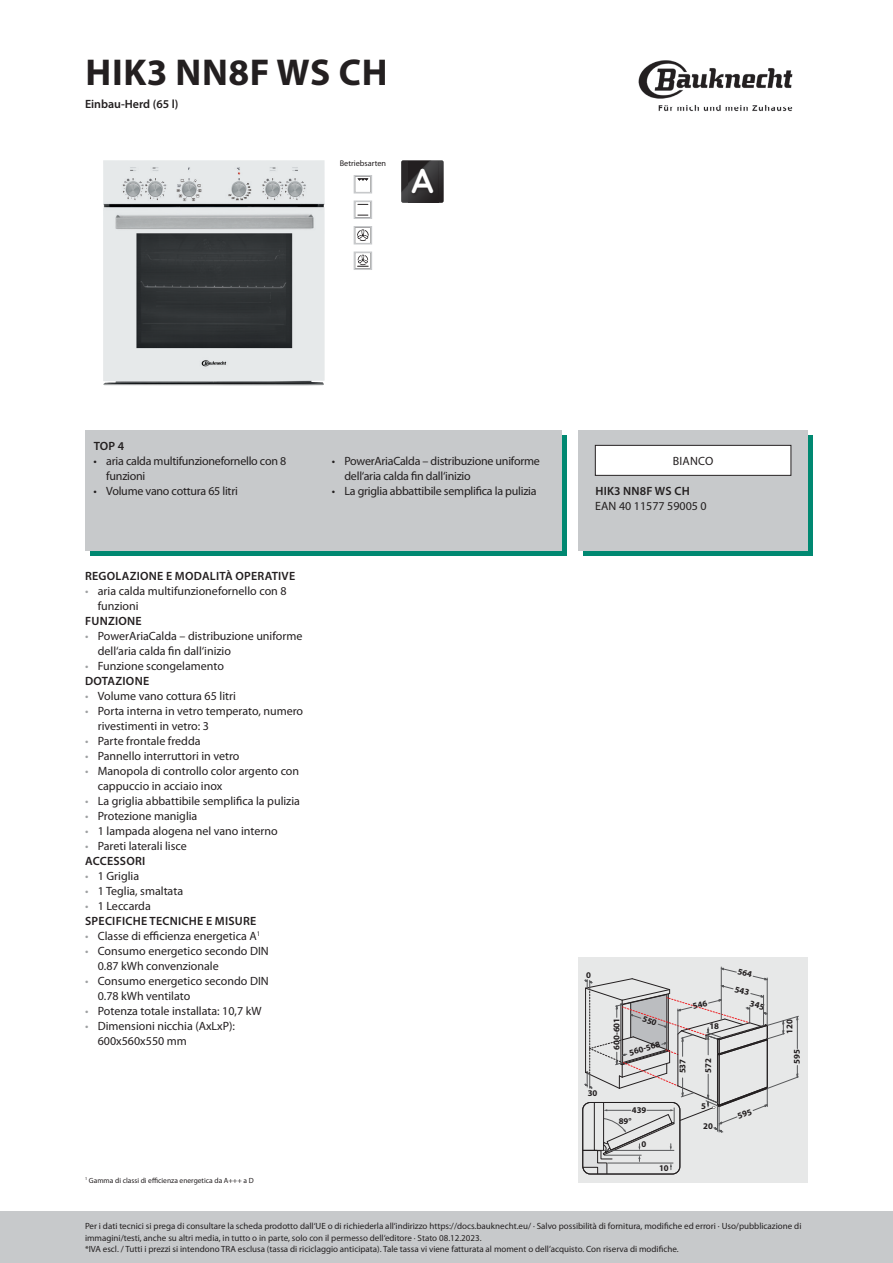
<style>
.page{position:relative;width:893px;height:1263px;background:#fff}
.page>*{position:absolute;margin:0;border:0;box-sizing:border-box;transform-origin:0 0}
.t1{font:700 37.5px "Myriad Pro";letter-spacing:.015em;color:#231f20}
.t2{font:700 34.5px "Hotpoint";color:#fff}
.t3{font:12px/15px "Myriad Pro";color:#231f20}
.t4{font:12px/15px "Myriad Pro";letter-spacing:-.02em;color:#231f20}
.t5{font:600 12px/15px "Myriad Pro";letter-spacing:.02em;color:#231f20}
.t6{font:600 12px "Myriad Pro";color:#231f20}
.t7{font:9px/11.2px "Myriad Pro";color:#231f20}
.t8{font:700 8.7px "Myriad Pro";color:#231f20}
.t9{font:8.25px "Myriad Pro";color:#231f20}
.t10{font:7.5px "Myriad Pro";color:#231f20}
.s1{color:#9ea0a2}
.s2{font-weight:600}
.s3{font-weight:400;color:#9ea0a2}
.s4{font-weight:400}
</style>
<div class="page">
<img style="left:638px;top:60px;width:155px;height:52px">
<div style="left:0;top:1212px;width:893px;height:51px;background:#c7c9cb"></div>
<img style="left:103px;top:160px;width:222px;height:225px">
<svg style="left:357px;top:178px;width:11px;height:3px"></svg>
<div style="left:354px;top:175px;width:18px;height:18px;border:2px solid #c7c9cb"></div>
<svg style="left:355px;top:202px;width:16px;height:16px"></svg>
<div style="left:354px;top:200px;width:18px;height:19px;border:2px solid #c7c9cb"></div>
<svg style="left:357px;top:229px;width:12px;height:12px"></svg>
<div style="left:354px;top:226px;width:18px;height:18px;border:2px solid #c7c9cb"></div>
<svg style="left:357px;top:255px;width:12px;height:12px"></svg>
<div style="left:354px;top:251px;width:18px;height:19px;border:2px solid #c7c9cb"></div>
<svg style="left:401px;top:160px;width:43px;height:43px"></svg>
<img style="left:409px;top:161px;width:29px;height:42px">
<svg style="left:90px;top:436px;width:477px;height:120px;background:#20927f"></svg>
<div style="left:85px;top:430px;width:476px;height:120px;background:#c7c9cb"></div>
<div style="left:584px;top:436px;width:229px;height:120px;background:#008871"></div>
<div style="left:578px;top:430px;width:230px;height:120px;background:#c7c9cb"></div>
<div style="left:595px;top:445px;width:196px;height:30px;background:#fff"></div>
<div style="left:595px;top:445px;width:196px;height:30px;border:1px solid #231f20"></div>
<div style="left:578px;top:958px;width:230px;height:225px;background:#e7e8e8"></div>
<hr style="left:721px;top:967px;width:1px;height:52px;background:#58595b">
<svg style="left:583px;top:968px;width:216px;height:206px"></svg>
<h1 class="t1" style="left:85px;top:48px;width:304px">HIK3 NN8F WS CH</h1>
<p class="t6" style="left:85px;top:97px;width:95px">Einbau-Herd (65 l)</p>
<p class="t9" style="left:340px;top:159px;width:48px">Betriebsarten</p>
<h2 class="t2" style="left:411px;top:153px;width:24px">A</h2>
<p class="t5" style="left:94px;top:439px;width:32px">TOP 4</p>
<p class="t4" style="left:106px;top:454px;width:181px;text-indent:-13px">• aria calda multifunzionefornello con 8 funzioni</p>
<p class="t4" style="left:94px;top:484px;width:146px">• Volume vano cottura 65 litri</p>
<p class="t5" style="left:85px;top:569px;width:212px">REGOLAZIONE E MODALITÀ OPERATIVE</p>
<p class="t3" style="left:98px;top:584px;width:190px;text-indent:-13px"><span class="s1">•</span> aria calda multifunzionefornello con 8 funzioni</p>
<p class="t5" style="left:85px;top:614px;width:58px">FUNZIONE</p>
<p class="t3" style="left:98px;top:629px;width:206px;text-indent:-13px"><span class="s1">•</span> PowerAriaCalda – distribuzione uniforme dell‘aria calda fin dall‘inizio</p>
<p class="t3" style="left:85px;top:659px;width:140px"><span class="s1">•</span> Funzione scongelamento<br><span class="s2">DOTAZIONE</span></p>
<p class="t3" style="left:85px;top:689px;width:152px"><span class="s1">•</span> Volume vano cottura 65 litri</p>
<p class="t3" style="left:98px;top:704px;width:207px;text-indent:-13px"><span class="s1">•</span> Porta interna in vetro temperato, numero rivestimenti in vetro: 3</p>
<p class="t3" style="left:85px;top:734px;width:117px"><span class="s1">•</span> Parte frontale fredda</p>
<p class="t3" style="left:85px;top:749px;width:156px"><span class="s1">•</span> Pannello interruttori in vetro</p>
<p class="t3" style="left:98px;top:764px;width:203px;text-indent:-13px"><span class="s1">•</span> Manopola di controllo color argento con cappuccio in acciaio inox</p>
<p class="t3" style="left:85px;top:794px;width:216px"><span class="s1">•</span> La griglia abbattibile semplifica la pulizia</p>
<p class="t3" style="left:85px;top:809px;width:114px"><span class="s1">•</span> Protezione maniglia</p>
<p class="t3" style="left:85px;top:824px;width:194px"><span class="s1">•</span> 1 lampada alogena nel vano interno</p>
<p class="t3" style="left:85px;top:839px;width:103px"><span class="s1">•</span> Pareti laterali lisce<br><span class="s2">ACCESSORI</span></p>
<p class="t3" style="left:85px;top:869px;width:56px"><span class="s1">•</span> 1 Griglia</p>
<p class="t3" style="left:85px;top:884px;width:100px"><span class="s1">•</span> 1 Teglia, smaltata</p>
<p class="t5" style="left:85px;top:899px;width:173px"><span class="s3">•</span> <span class="s4">1 Leccarda<br></span>SPECIFICHE TECNICHE E MISURE</p>
<p class="t3" style="left:85px;top:929px;width:177px"><span class="s1">•</span> Classe di efficienza energetica A<sup>1</sup></p>
<p class="t3" style="left:98px;top:944px;width:172px;text-indent:-13px"><span class="s1">•</span> Consumo energetico secondo DIN<br>0.87 kWh convenzionale</p>
<p class="t3" style="left:98px;top:974px;width:172px;text-indent:-13px"><span class="s1">•</span> Consumo energetico secondo DIN<br>0.78 kWh ventilato</p>
<p class="t3" style="left:85px;top:1004px;width:178px"><span class="s1">•</span> Potenza totale installata: 10,7 kW</p>
<p class="t3" style="left:98px;top:1019px;width:139px;text-indent:-13px"><span class="s1">•</span> Dimensioni nicchia (AxLxP):<br>600x560x550 mm</p>
<p class="t4" style="left:344px;top:454px;width:197px;text-indent:-13px">• PowerAriaCalda – distribuzione uniforme dell‘aria calda fin dall‘inizio</p>
<p class="t4" style="left:332px;top:484px;width:206px">• La griglia abbattibile semplifica la pulizia</p>
<p class="t10" style="left:85px;top:1176px;width:170px"><sup>1</sup> Gamma di classi di efficienza energetica da A+++ a D</p>
<p class="t3" style="left:673px;top:454px;width:42px">BIANCO</p>
<p class="t5" style="left:595px;top:484px;width:96px">HIK3 NN8F WS CH</p>
<p class="t3" style="left:595px;top:499px;width:113px">EAN 40 11577 59005 0</p>
<p class="t8" style="left:586px;top:969px;width:6px">0</p>
<p class="t8" style="left:588px;top:1087px;width:11px">30</p>
<p class="t8" style="left:611px;top:1050px;width:33px;rotate:-90deg">600-601</p>
<p class="t8" style="left:628px;top:1047px;width:33px;rotate:-16deg">560-568</p>
<p class="t8" style="left:709px;top:1021px;width:11px">18</p>
<p class="t8" style="left:677px;top:1073px;width:16px;rotate:-90deg">537</p>
<p class="t8" style="left:703px;top:1073px;width:16px;rotate:-90deg">572</p>
<p class="t8" style="left:632px;top:1104px;width:16px">439</p>
<p class="t8" style="left:619px;top:1115px;width:14px">89°</p>
<p class="t8" style="left:641px;top:1139px;width:6px">0</p>
<p class="t8" style="left:659px;top:1162px;width:11px">10</p>
<p class="t8" style="left:701px;top:1100px;width:6px">5</p>
<p class="t8" style="left:703px;top:1120px;width:11px">20</p>
<p class="t8" style="left:784px;top:1034px;width:16px;rotate:-90deg">120</p>
<p class="t8" style="left:791px;top:1064px;width:16px;rotate:-90deg">595</p>
<p class="t7" style="left:85px;top:1221px;width:718px">Per i dati tecnici si prega di consultare la scheda prodotto dall‘UE o di richiederla all‘indirizzo https://docs.bauknecht.eu/ · Salvo possibilità di fornitura, modifiche ed errori · Uso/pubblicazione di immagini/testi, anche su altri media, in tutto o in parte, solo con il permesso dell‘editore · Stato 08.12.2023.<br>*IVA escl. / Tutti i prezzi si intendono TRA esclusa (tassa di riciclaggio anticipata). Tale tassa vi viene fatturata al moment o dell’acquisto. Con riserva di modifiche.</p>
</div>
